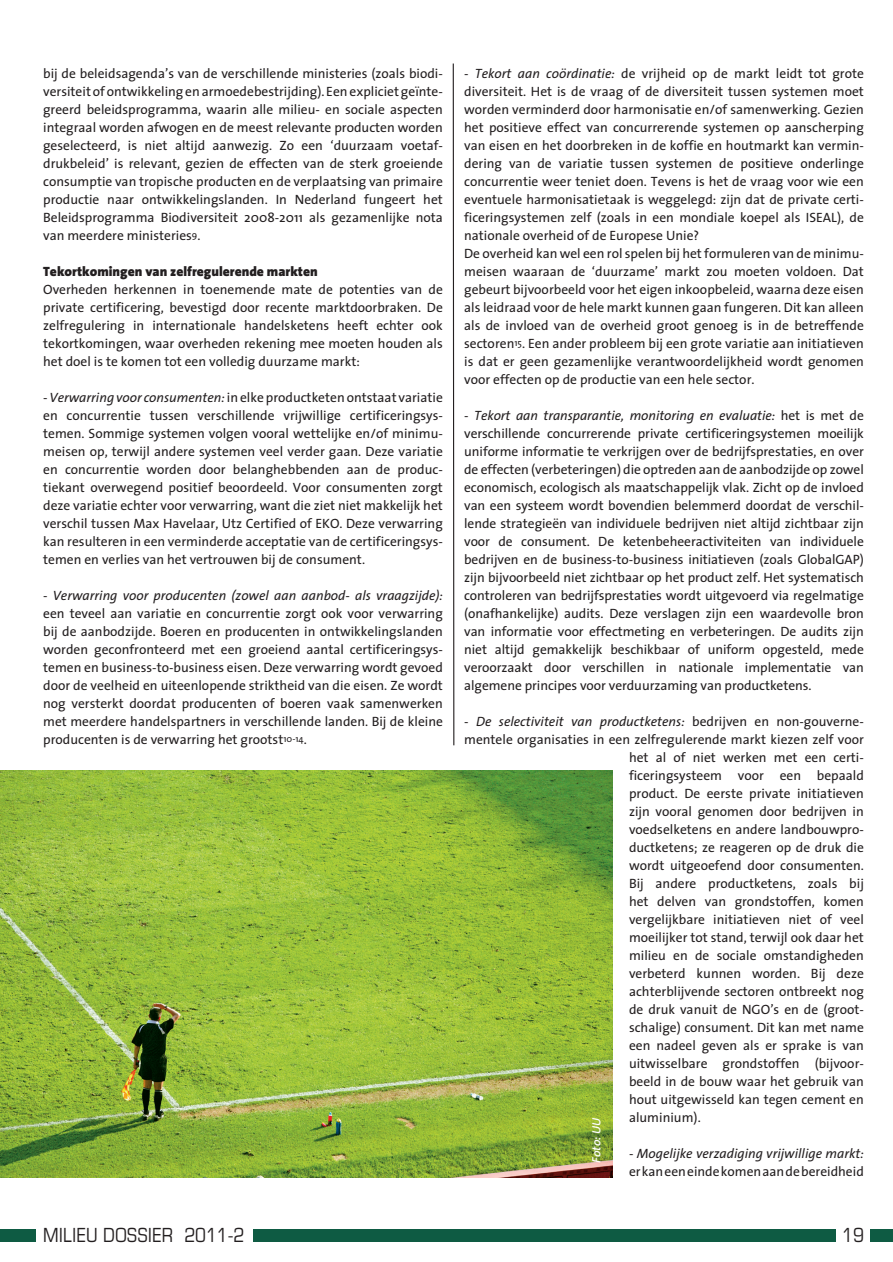
<style>
.page{position:relative;width:893px;height:1262px;background:#fff}
.page>*{position:absolute;margin:0;border:0;box-sizing:border-box;transform-origin:0 0}
.t1{font:condensed 19.5px "Eurostile LT";color:#231f20}
.t2{font:13.5px/18px "The Sans";color:#231f20;text-align:justify}
.t3{font:italic 13.5px "The Sans";color:#231f20}
.t4{font:900 13.5px "The Sans";color:#231f20}
.t5{font:italic 600 12px "The Sans";color:#fff}
.s1{font-style:italic}
.s2{font-style:normal}
</style>
<div class="page">
<div style="left:253px;top:1229px;width:583px;height:13px;background:#0e5b43"></div>
<div style="left:869px;top:1229px;width:24px;height:13px;background:#0e5b43"></div>
<div style="left:1px;top:1229px;width:35px;height:13px;background:#0e5b43"></div>
<svg style="left:452px;top:63px;width:3px;height:683px"></svg>
<img style="left:1px;top:770px;width:611px;height:408px">
<p class="t2" style="left:43px;top:64px;width:401px">bij de beleidsagenda’s van de verschillende ministeries (zoals biodi&shy;versiteit of ontwikkeling en armoedebestrijding). Een expliciet geïnte&shy;greerd beleidsprogramma, waarin alle milieu- en sociale aspecten integraal worden afwogen en de meest relevante producten worden geselecteerd, is niet altijd aanwezig. Zo een ‘duurzaam voetaf&shy;drukbeleid’ is relevant, gezien de effecten van de sterk groeiende consumptie van tropische producten en de verplaatsing van primaire productie naar ontwikkelingslanden. In Nederland fungeert het Beleidsprogramma Biodiversiteit 2008-2011 als gezamenlijke nota van meerdere ministeries<sup>9</sup>.</p>
<p class="t4" style="left:43px;top:260px;width:276px">Tekortkomingen van zelfregulerende markten</p>
<p class="t2" style="left:43px;top:280px;width:401px">Overheden herkennen in toenemende mate de potenties van de private certificering, bevestigd door recente marktdoorbraken. De zelfregulering in internationale handelsketens heeft echter ook tekortkomingen, waar overheden rekening mee moeten houden als het doel is te komen tot een volledig duurzame markt:</p>
<p class="t2" style="left:43px;top:388px;width:401px"><span class="s1">-Verwarring voor consumenten:</span> in elke productketen ontstaat variatie en concurrentie tussen verschillende vrijwillige certificeringsys&shy;temen. Sommige systemen volgen vooral wettelijke en/of minimu&shy;meisen op, terwijl andere systemen veel verder gaan. Deze variatie en concurrentie worden door belanghebbenden aan de produc&shy;tiekant overwegend positief beoordeeld. Voor consumenten zorgt deze variatie echter voor verwarring, want die ziet niet makkelijk het verschil tussen Max Havelaar, Utz Certified of EKO. Deze verwarring kan resulteren in een verminderde acceptatie van de certificeringsys&shy;temen en verlies van het vertrouwen bij de consument.</p>
<p class="t3" style="left:43px;top:584px;width:401px">- Verwarring voor producenten (zowel aan aanbod- als vraagzijde):</p>
<p class="t2" style="left:43px;top:604px;width:401px">een teveel aan variatie en concurrentie zorgt ook voor verwarring bij de aanbodzijde. Boeren en producenten in ontwikkelingslanden worden geconfronteerd met een groeiend aantal certificeringsys&shy;temen en business-to-business eisen. Deze verwarring wordt gevoed door de veelheid en uiteenlopende striktheid van die eisen. Ze wordt nog versterkt doordat producenten of boeren vaak samenwerken met meerdere handelspartners in verschillende landen. Bij de kleine producenten is de verwarring het grootst<sup>10-14</sup>.</p>
<p class="t2" style="left:464px;top:64px;width:401px;text-align:left"><span class="s1">- Tekort aan coördinatie:</span> de vrijheid op de markt leidt tot grote diversiteit. Het is de vraag of de diversiteit tussen systemen moet worden verminderd door harmonisatie en/of samenwerking. Gezien het positieve effect van concurrerende systemen op aanscherping van eisen en het doorbreken in de koffie en houtmarkt kan vermin&shy;dering van de variatie tussen systemen de positieve onderlinge concurrentie weer teniet doen. Tevens is het de vraag voor wie een eventuele harmonisatietaak is weggelegd: zijn dat de private certi&shy;ficeringsystemen zelf (zoals in een mondiale koepel als ISEAL), de nationale overheid of de Europese Unie?<br>De overheid kan wel een rol spelen bij het formuleren van de minimu&shy;meisen waaraan de ‘duurzame’ markt zou moeten voldoen. Dat gebeurt bijvoorbeeld voor het eigen inkoopbeleid, waarna deze eisen als leidraad voor de hele markt kunnen gaan fungeren. Dit kan alleen als de invloed van de overheid groot genoeg is in de betreffende sectoren<sup>15</sup>. Een ander probleem bij een grote variatie aan initiatieven is dat er geen gezamenlijke verantwoordelijkheid wordt genomen voor effecten op de productie van een hele sector.</p>
<p class="t2" style="left:464px;top:406px;width:401px"><span class="s1">- Tekort aan transparantie, monitoring en evaluatie:</span> het is met de verschillende concurrerende private certificeringsystemen moeilijk uniforme informatie te verkrijgen over de bedrijfsprestaties, en over de effecten (verbeteringen) die optreden aan de aanbodzijde op zowel economisch, ecologisch als maatschappelijk vlak. Zicht op de invloed van een systeem wordt bovendien belemmerd doordat de verschil&shy;lende strategieën van individuele bedrijven niet altijd zichtbaar zijn voor de consument. De ketenbeheeractiviteiten van individuele bedrijven en de business-to-business initiatieven (zoals GlobalGAP) zijn bijvoorbeeld niet zichtbaar op het product zelf. Het systematisch controleren van bedrijfsprestaties wordt uitgevoerd via regelmatige (onafhankelijke) audits. Deze verslagen zijn een waardevolle bron van informatie voor effectmeting en verbeteringen. De audits zijn niet altijd gemakkelijk beschikbaar of uniform opgesteld, mede veroorzaakt door verschillen in nationale implementatie van algemene principes voor verduurzaming van productketens.</p>
<p class="t3" style="left:464px;top:710px;width:401px">- De selectiviteit van productketens: <span class="s2">bedrijven en non-gouverne-</span></p>
<p class="t2" style="left:464px;top:730px;width:401px">mentele organisaties in een zelfregulerende markt kiezen zelf voor</p>
<p class="t2" style="left:629px;top:748px;width:236px">het al of niet werken met een certi-</p>
<p class="t2" style="left:629px;top:766px;width:236px">ficeringsysteem voor een bepaald</p>
<p class="t2" style="left:629px;top:784px;width:236px">product. De eerste private initiatieven</p>
<p class="t2" style="left:629px;top:802px;width:236px">zijn vooral genomen door bedrijven in</p>
<p class="t2" style="left:629px;top:820px;width:236px">voedselketens en andere landbouwpro-</p>
<p class="t2" style="left:629px;top:838px;width:236px">ductketens; ze reageren op de druk die</p>
<p class="t2" style="left:629px;top:856px;width:236px">wordt uitgeoefend door consumenten.</p>
<p class="t2" style="left:629px;top:874px;width:236px">Bij andere productketens, zoals bij</p>
<p class="t2" style="left:629px;top:892px;width:236px">het delven van grondstoffen, komen</p>
<p class="t2" style="left:629px;top:910px;width:236px">vergelijkbare initiatieven niet of veel</p>
<p class="t2" style="left:629px;top:928px;width:236px">moeilijker tot stand, terwijl ook daar het</p>
<p class="t2" style="left:629px;top:946px;width:236px">milieu en de sociale omstandigheden</p>
<p class="t2" style="left:629px;top:964px;width:236px">verbeterd kunnen worden. Bij deze</p>
<p class="t2" style="left:629px;top:982px;width:236px">achterblijvende sectoren ontbreekt nog</p>
<p class="t2" style="left:629px;top:1000px;width:236px">de druk vanuit de NGO’s en de (groot-</p>
<p class="t2" style="left:629px;top:1018px;width:236px">schalige) consument. Dit kan met name</p>
<p class="t2" style="left:629px;top:1036px;width:236px">een nadeel geven als er sprake is van</p>
<p class="t2" style="left:629px;top:1054px;width:236px">uitwisselbare grondstoffen (bijvoor-</p>
<p class="t2" style="left:629px;top:1072px;width:236px">beeld in de bouw waar het gebruik van</p>
<p class="t2" style="left:629px;top:1090px;width:236px">hout uitgewisseld kan tegen cement en</p>
<p class="t2" style="left:629px;top:1108px;width:73px">aluminium).</p>
<p class="t3" style="left:629px;top:1142px;width:236px">- Mogelijke verzadiging vrijwillige markt:</p>
<p class="t2" style="left:629px;top:1162px;width:236px">er kan een einde komen aan de bereidheid</p>
<p class="t5" style="left:586px;top:1163px;width:46px;rotate:-90deg">Foto: UU</p>
<h1 class="t1" style="left:43px;top:1224px;width:203px">MILIEU DOSSIER 2011-2</h1>
<h1 class="t1" style="left:842px;top:1223px;width:23px">19</h1>
</div>
